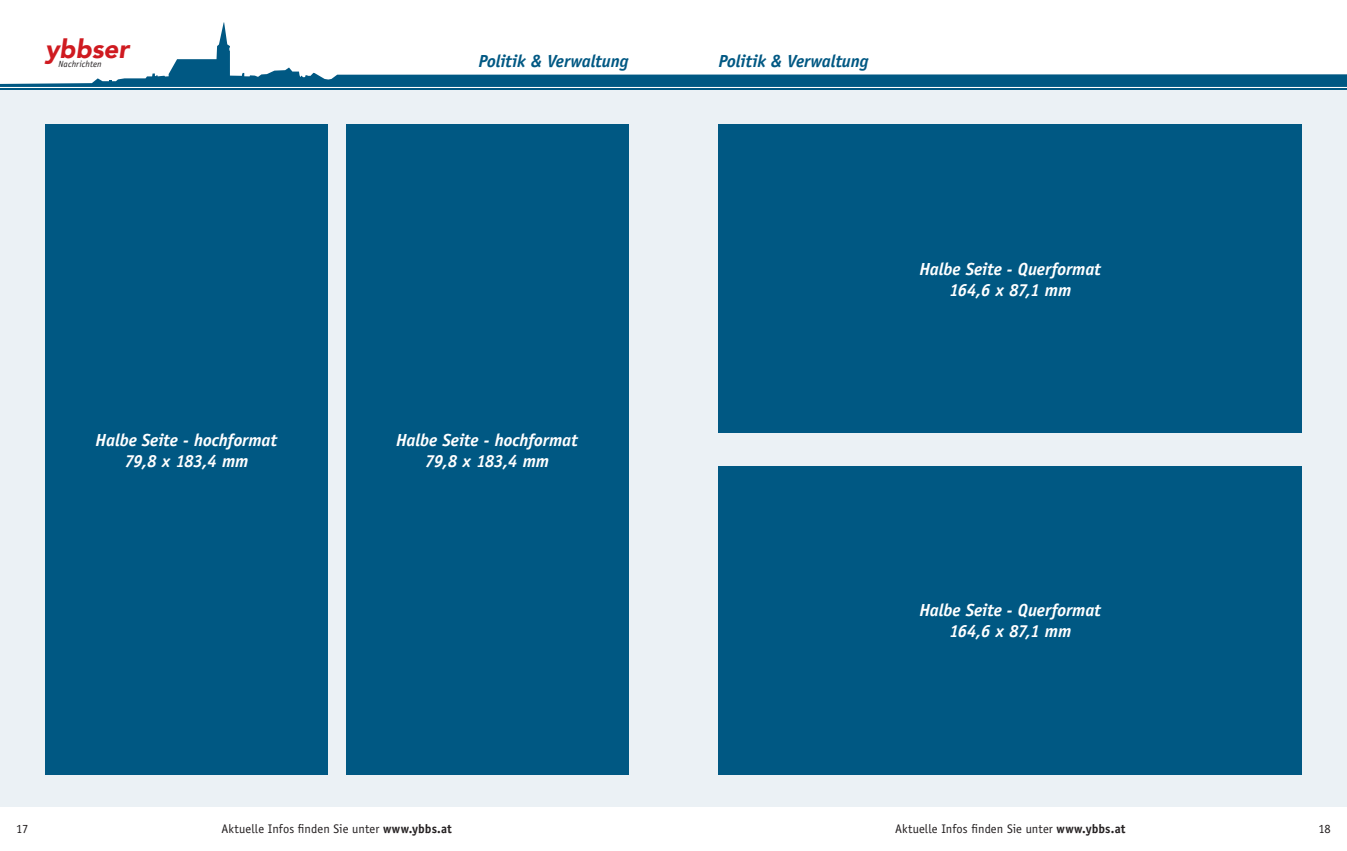
<style>
.page{position:relative;width:1347px;height:851px;background:#fff}
.page>*{position:absolute;margin:0;border:0;box-sizing:border-box;transform-origin:0 0}
.t1{font:italic 900 25.88px "Avenir";letter-spacing:-.005em;color:#cf1a20}
.Headline_WEISS_im_Ka{font:italic 700 17.5px "Officina Sans";letter-spacing:-.01em;color:#fff}
.t2{font:italic 700 17.5px "Officina Sans Std";letter-spacing:-.01em;color:#005883}
.t3{font:12.5px "Officina Sans Std";letter-spacing:.005em;color:#231f20}
.t4{font:italic 9px "Officina Sans";letter-spacing:.01em;color:#231f20}
.s1{font-weight:700}
</style>
<div class="page">
<div style="left:0;top:89px;width:1346px;height:717px;background:#ebf1f5"></div>
<svg style="left:0;top:22px;width:1346px;height:65px"></svg>
<hr style="left:0;top:88px;width:1346px;height:2px;background:#005883">
<div style="left:718px;top:465px;width:583px;height:309px;background:#005883"></div>
<div style="left:718px;top:124px;width:583px;height:309px;background:#005883"></div>
<div style="left:345px;top:124px;width:283px;height:650px;background:#005883"></div>
<div style="left:45px;top:124px;width:283px;height:650px;background:#005883"></div>
<h1 class="t1" style="left:45px;top:27px;width:86px">ybbser</h1>
<p class="t4" style="left:59px;top:58px;width:45px">Nachrichten</p>
<p class="Headline_WEISS_im_Ka" style="left:96px;top:429px;width:183px">Halbe Seite - hochformat</p>
<p class="Headline_WEISS_im_Ka" style="left:124px;top:450px;width:126px">79,8 x 183,4 mm</p>
<p class="t2" style="left:478px;top:50px;width:152px">Politik &amp; Verwaltung</p>
<p class="t2" style="left:718px;top:50px;width:152px">Politik &amp; Verwaltung</p>
<p class="Headline_WEISS_im_Ka" style="left:396px;top:429px;width:183px">Halbe Seite - hochformat</p>
<p class="Headline_WEISS_im_Ka" style="left:425px;top:450px;width:126px">79,8 x 183,4 mm</p>
<p class="Headline_WEISS_im_Ka" style="left:919px;top:258px;width:183px">Halbe Seite - Querformat</p>
<p class="Headline_WEISS_im_Ka" style="left:949px;top:279px;width:124px">164,6 x 87,1 mm</p>
<p class="Headline_WEISS_im_Ka" style="left:919px;top:600px;width:183px">Halbe Seite - Querformat</p>
<p class="Headline_WEISS_im_Ka" style="left:949px;top:621px;width:124px">164,6 x 87,1 mm</p>
<p class="t3" style="left:16px;top:821px;width:14px">17</p>
<p class="t3" style="left:221px;top:821px;width:232px">Aktuelle Infos finden Sie unter <span class="s1">www.ybbs.at</span></p>
<p class="t3" style="left:895px;top:821px;width:232px">Aktuelle Infos finden Sie unter <span class="s1">www.ybbs.at</span></p>
<p class="t3" style="left:1318px;top:821px;width:14px">18</p>
</div>
